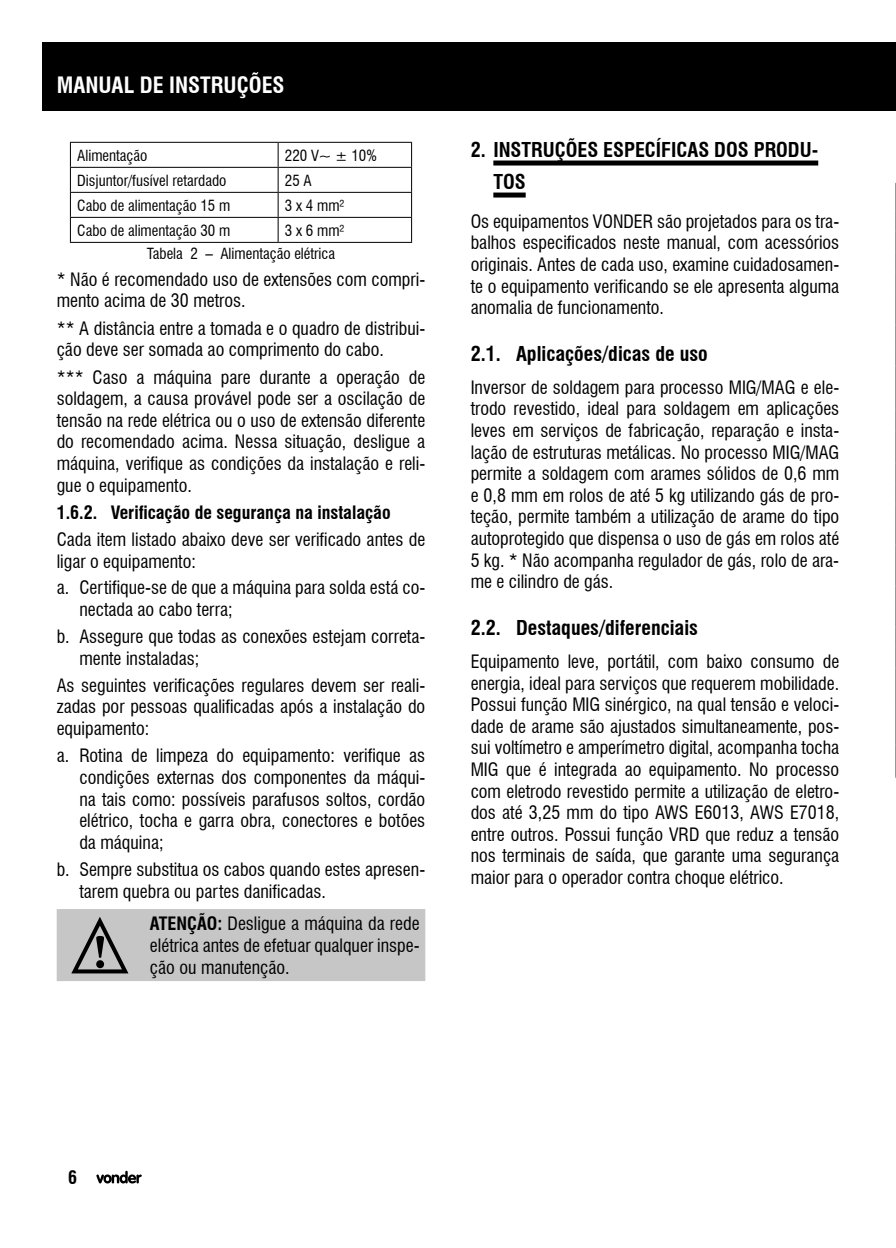
<style>
.page{position:relative;width:896px;height:1248px;background:#fff}
.page>*{position:absolute;margin:0;border:0;box-sizing:border-box;transform-origin:0 0}
.t1{font:700 condensed 22px "Swiss 721 BT";color:#fff}
.t2{font:700 condensed 20px/32px "Swiss 721 BT";color:#000}
.t3{font:condensed 18px/21.6px "Swiss 721 BT";color:#000;text-align:justify}
.t4{font:700 condensed 18px "Swiss 721 BT";color:#000}
.t5{font:condensed 15px/23px "Swiss 721 BT";color:#000}
.s1{font-weight:700}
</style>
<div class="page">
<hr style="left:895px;top:293px;width:1px;height:31px;background:#000">
<svg style="left:895px;top:324px;width:1px;height:107px"></svg>
<hr style="left:895px;top:431px;width:1px;height:31px;background:#000">
<svg style="left:895px;top:462px;width:1px;height:206px"></svg>
<hr style="left:895px;top:668px;width:1px;height:43px;background:#000">
<hr style="left:895px;top:712px;width:1px;height:32px;background:#000">
<hr style="left:895px;top:745px;width:1px;height:31px;background:#000">
<svg style="left:895px;top:183px;width:1px;height:110px"></svg>
<hr style="left:70px;top:142px;width:208px;height:1px;background:#000">
<hr style="left:278px;top:142px;width:134px;height:1px;background:#000">
<hr style="left:70px;top:167px;width:208px;height:1px;background:#000">
<hr style="left:278px;top:167px;width:134px;height:1px;background:#000">
<hr style="left:70px;top:192px;width:208px;height:1px;background:#000">
<hr style="left:278px;top:192px;width:134px;height:1px;background:#000">
<hr style="left:70px;top:217px;width:208px;height:1px;background:#000">
<svg style="left:70px;top:143px;width:1px;height:99px"></svg>
<hr style="left:278px;top:217px;width:134px;height:1px;background:#000">
<svg style="left:278px;top:143px;width:1px;height:99px"></svg>
<svg style="left:411px;top:143px;width:1px;height:99px"></svg>
<hr style="left:70px;top:242px;width:208px;height:1px;background:#000">
<hr style="left:278px;top:242px;width:134px;height:1px;background:#000">
<div style="left:57px;top:909px;width:368px;height:72px;background:#c6c6c6"></div>
<div style="left:493px;top:160px;width:325px;height:5px;background:#000"></div>
<div style="left:493px;top:192px;width:33px;height:5px;background:#000"></div>
<div style="left:867px;top:43px;width:29px;height:68px;background:#000"></div>
<div style="left:43px;top:43px;width:824px;height:68px;background:#000"></div>
<svg style="left:96px;top:1170px;width:46px;height:13px"></svg>
<p class="t1" style="left:57px;top:72px;width:229px">MANUAL DE INSTRUÇÕES</p>
<p class="t5" style="left:77px;top:143px;width:72px">Alimentação</p>
<p class="t5" style="left:285px;top:143px;width:93px">220 V~ ± 10%</p>
<p class="t5" style="left:77px;top:168px;width:151px">Disjuntor/fusível retardado</p>
<p class="t5" style="left:285px;top:168px;width:28px">25 A</p>
<p class="t5" style="left:77px;top:193px;width:155px">Cabo de alimentação 15 m</p>
<p class="t5" style="left:285px;top:193px;width:61px">3 x 4 mm²</p>
<p class="t5" style="left:77px;top:218px;width:155px">Cabo de alimentação 30 m</p>
<p class="t5" style="left:147px;top:218px;width:199px;text-indent:138px">3 x 6 mm²<br>Tabela 2 – Alimentação elétrica</p>
<p class="t3" style="left:57px;top:268px;width:370px">* Não é recomendado uso de extensões com compri&shy;mento acima de 30 metros.</p>
<p class="t3" style="left:57px;top:317px;width:370px">** A distância entre a tomada e o quadro de distribui&shy;ção deve ser somada ao comprimento do cabo.</p>
<p class="t3" style="left:57px;top:366px;width:370px">*** Caso a máquina pare durante a operação de soldagem, a causa provável pode ser a oscilação de tensão na rede elétrica ou o uso de extensão diferente do recomendado acima. Nessa situação, desligue a máquina, verifique as condições da instalação e reli&shy;gue o equipamento.</p>
<p class="t4" style="left:57px;top:501px;width:335px">1.6.2. Verificação de segurança na instalação</p>
<p class="t3" style="left:57px;top:529px;width:370px">Cada item listado abaixo deve ser verificado antes de ligar o equipamento:</p>
<p class="t3" style="left:79px;top:576px;width:347px;text-indent:-23px">a. Certifique-se de que a máquina para solda está co&shy;nectada ao cabo terra;</p>
<p class="t3" style="left:79px;top:625px;width:347px;text-indent:-23px">b. Assegure que todas as conexões estejam correta&shy;mente instaladas;</p>
<p class="t3" style="left:57px;top:674px;width:370px">As seguintes verificações regulares devem ser reali&shy;zadas por pessoas qualificadas após a instalação do equipamento:</p>
<p class="t3" style="left:79px;top:745px;width:347px;text-indent:-23px">a. Rotina de limpeza do equipamento: verifique as condições externas dos componentes da máqui&shy;na tais como: possíveis parafusos soltos, cordão elétrico, tocha e garra obra, conectores e botões da máquina;</p>
<p class="t3" style="left:79px;top:858px;width:347px;text-indent:-23px">b. Sempre substitua os cabos quando estes apresen&shy;tarem quebra ou partes danificadas.</p>
<p class="t3" style="left:150px;top:912px;width:271px"><span class="s1">ATENÇÃO:</span> Desligue a máquina da rede elétrica antes de efetuar qualquer inspe&shy;ção ou manutenção.</p>
<p class="t2" style="left:493px;top:134px;width:326px;text-indent:-23px">2. INSTRUÇÕES ESPECÍFICAS DOS PRODU-<br>TOS</p>
<p class="t3" style="left:471px;top:210px;width:370px">Os equipamentos VONDER são projetados para os tra&shy;balhos especificados neste manual, com acessórios originais. Antes de cada uso, examine cuidadosamen&shy;te o equipamento verificando se ele apresenta alguma anomalia de funcionamento.</p>
<p class="t2" style="left:471px;top:337px;width:238px">2.1. Aplicações/dicas de uso</p>
<p class="t3" style="left:471px;top:376px;width:370px">Inversor de soldagem para processo MIG/MAG e ele&shy;trodo revestido, ideal para soldagem em aplicações leves em serviços de fabricação, reparação e insta&shy;lação de estruturas metálicas. No processo MIG/MAG permite a soldagem com arames sólidos de 0,6 mm e 0,8 mm em rolos de até 5 kg utilizando gás de pro&shy;teção, permite também a utilização de arame do tipo autoprotegido que dispensa o uso de gás em rolos até 5 kg. * Não acompanha regulador de gás, rolo de ara&shy;me e cilindro de gás.</p>
<p class="t2" style="left:471px;top:611px;width:229px">2.2. Destaques/diferenciais</p>
<p class="t3" style="left:471px;top:650px;width:370px">Equipamento leve, portátil, com baixo consumo de energia, ideal para serviços que requerem mobilidade.<br>Possui função MIG sinérgico, na qual tensão e veloci&shy;dade de arame são ajustados simultaneamente, pos&shy;sui voltímetro e amperímetro digital, acompanha tocha MIG que é integrada ao equipamento. No processo com eletrodo revestido permite a utilização de eletro&shy;dos até 3,25 mm do tipo AWS E6013, AWS E7018, entre outros. Possui função VRD que reduz a tensão nos terminais de saída, que garante uma segurança maior para o operador contra choque elétrico.</p>
<p class="t4" style="left:68px;top:1166px;width:10px">6</p>
</div>
